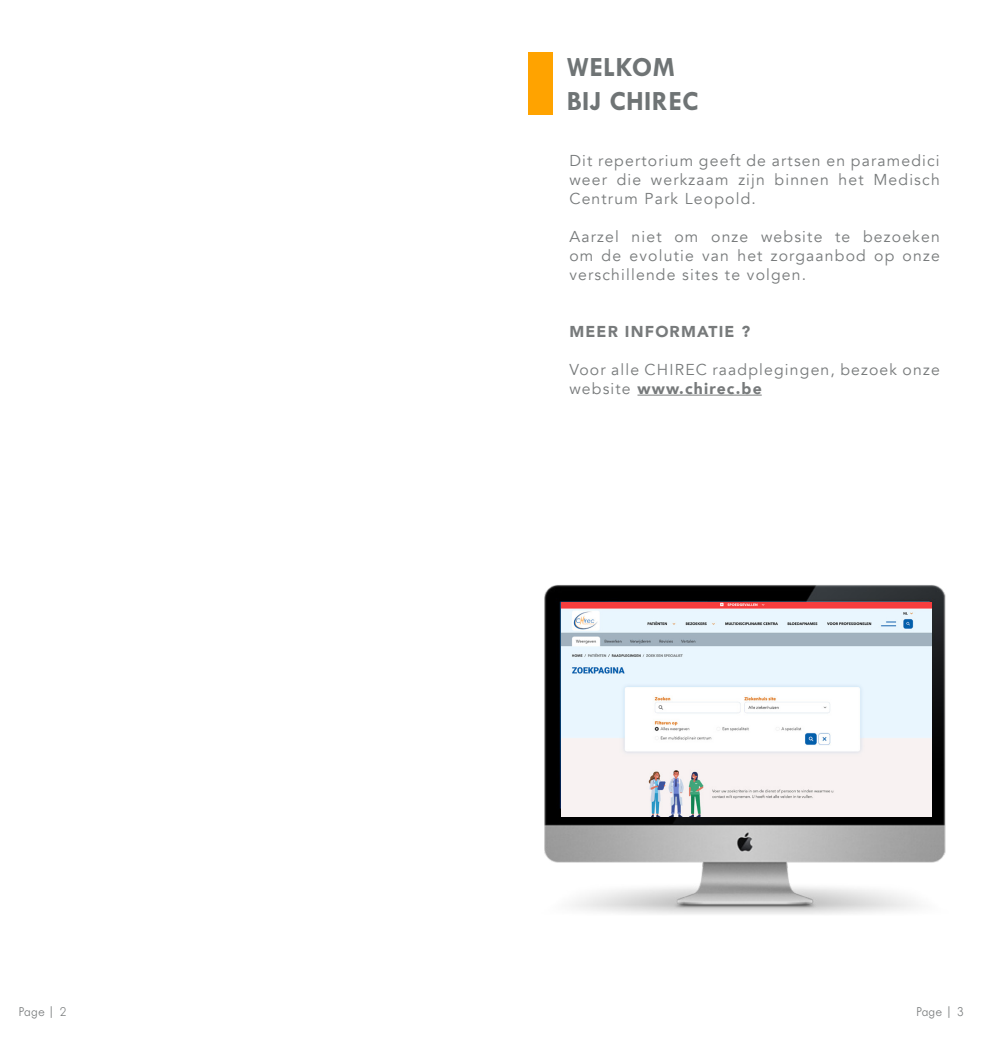
<style>
.page{position:relative;width:993px;height:1042px;background:#fff}
.page>*{position:absolute;margin:0;border:0;box-sizing:border-box;transform-origin:0 0}
.t1{font:700 28px/33.6px "Tw Cen MT Std";letter-spacing:.01em;color:#6f7475}
.t2{font:15.75px/19.2px "Avenir";letter-spacing:.075em;color:#777a7b;text-align:justify}
.t3{font:900 15.75px "Avenir";letter-spacing:.075em;color:#777a7b}
.t4{font:300 14px "Tw Cen MT Std";color:#777a7b}
.s1{font-weight:900}
.s2{color:#fff}
</style>
<div class="page">
<hr style="left:637px;top:395px;width:124px;height:1px;background:#777a7b">
<div style="left:528px;top:53px;width:25px;height:62px;background:#ffa300"></div>
<img style="left:544px;top:585px;width:402px;height:329px">
<img style="left:561px;top:603px;width:370px;height:213px">
<h1 class="t1" style="left:566px;top:50px;width:133px">WELKOM<br>BIJ CHIREC</h1>
<p class="t2" style="left:569px;top:151px;width:372px">Dit repertorium geeft de artsen en paramedici weer die werkzaam zijn binnen het Medisch Centrum Park Leopold.</p>
<p class="t2" style="left:569px;top:227px;width:372px">Aarzel niet om onze website te bezoeken om de evolutie van het zorgaanbod op onze verschillende sites te volgen.</p>
<p class="t3" style="left:569px;top:317px;width:182px">MEER INFORMATIE ?</p>
<p class="t2" style="left:569px;top:360px;width:372px">Voor alle CHIREC raadplegingen, bezoek onze website <span class="s1">www.chirec.be</span></p>
<p class="t4" style="left:19px;top:1004px;width:49px">Page <span class="s2">|</span> 2</p>
<p class="t4" style="left:915px;top:1004px;width:49px">Page <span class="s2">|</span> 3</p>
</div>
